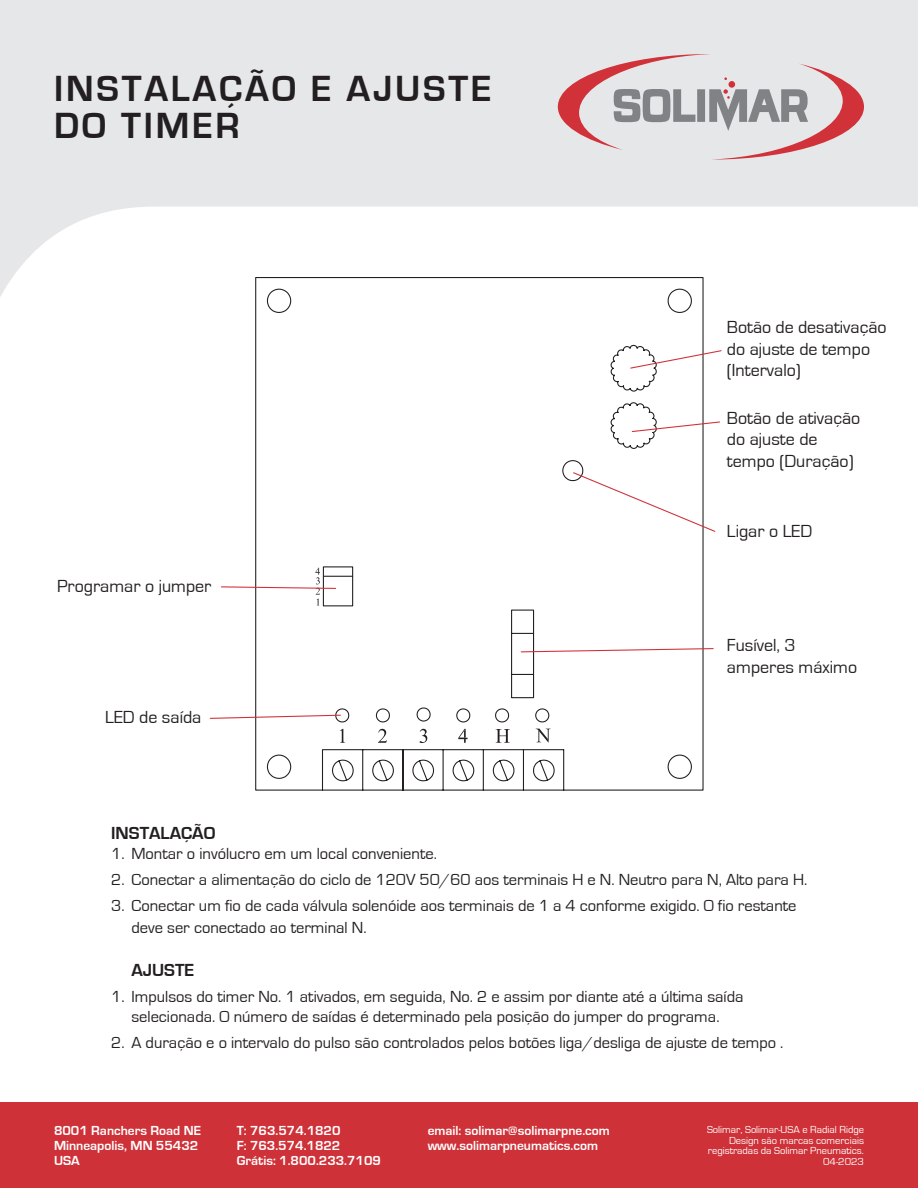
<style>
.page{position:relative;width:918px;height:1188px;background:#fff}
.page>*{position:absolute;margin:0;border:0;box-sizing:border-box;transform-origin:0 0}
.t1{font:700 37.5px/37.5px "Eurostile";letter-spacing:.075em;color:#231f20}
.t2{font:18px/21.6px "Eurostile";color:#231f20}
.t3{font:700 18px "Eurostile";color:#231f20}
.t4{font:16.5px/21.6px "Eurostile";color:#231f20}
.t5{font:700 13.5px "Eurostile";color:#fff}
.t6{font:10.5px/10.5px "Eurostile";color:#fff;text-align:right}
</style>
<div class="page">
<svg style="left:0;top:0;width:918px;height:297px;fill:#e6e7e9"></svg>
<svg style="left:558px;top:54px;width:306px;height:106px;background:#d6c5c7"></svg>
<svg style="left:255px;top:276px;width:449px;height:515px"></svg>
<svg style="left:340px;top:729px;width:5px;height:14px"></svg>
<svg style="left:378px;top:729px;width:9px;height:14px"></svg>
<svg style="left:420px;top:729px;width:7px;height:14px"></svg>
<svg style="left:458px;top:729px;width:10px;height:14px"></svg>
<svg style="left:496px;top:729px;width:14px;height:14px"></svg>
<svg style="left:536px;top:729px;width:15px;height:13px"></svg>
<svg style="left:322px;top:344px;width:335px;height:379px"></svg>
<svg style="left:209px;top:349px;width:513px;height:370px"></svg>
<div style="left:0;top:1102px;width:918px;height:86px;background:#cf3138"></div>
<p class="t1" style="left:54px;top:70px;width:439px">INSTALAÇÃO E AJUSTE<br>DO TIMER</p>
<p class="t2" style="left:57px;top:575px;width:156px">Programar o jumper</p>
<p class="t2" style="left:105px;top:707px;width:98px">LED de saída</p>
<p class="t2" style="left:727px;top:317px;width:161px">Botão de desativação do ajuste de tempo (Intervalo)</p>
<p class="t2" style="left:727px;top:407px;width:135px">Botão de ativação do ajuste de tempo (Duração)</p>
<p class="t2" style="left:727px;top:520px;width:87px">Ligar o LED</p>
<p class="t2" style="left:727px;top:635px;width:132px">Fusível, 3 amperes máximo</p>
<p class="t3" style="left:111px;top:823px;width:106px">INSTALAÇÃO</p>
<p class="t4" style="left:111px;top:843px;width:327px">1. Montar o invólucro em um local conveniente.</p>
<p class="t4" style="left:111px;top:869px;width:698px">2. Conectar a alimentação do ciclo de 120V 50/60 aos terminais H e N. Neutro para N, Alto para H.</p>
<p class="t4" style="left:131px;top:895px;width:667px;text-indent:-20px">3. Conectar um fio de cada válvula solenóide aos terminais de 1 a 4 conforme exigido. O fio restante deve ser conectado ao terminal N.</p>
<p class="t3" style="left:131px;top:960px;width:64px">AJUSTE</p>
<p class="t4" style="left:111px;top:987px;width:634px;line-height:19.5px;text-align:center">1. Impulsos do timer No. 1 ativados, em seguida, No. 2 e assim por diante até a última saída selecionada. O número de saídas é determinado pela posição do jumper do programa.</p>
<p class="t4" style="left:111px;top:1032px;width:674px">2. A duração e o intervalo do pulso são controlados pelos botões liga/desliga de ajuste de tempo .</p>
<p class="t5" style="left:54px;top:1123px;width:148px">8001 Ranchers Road NE</p>
<p class="t5" style="left:54px;top:1138px;width:146px">Minneapolis, MN 55432</p>
<p class="t5" style="left:54px;top:1153px;width:27px">USA</p>
<p class="t5" style="left:237px;top:1123px;width:105px">T: 763.574.1820</p>
<p class="t5" style="left:237px;top:1138px;width:105px">F: 763.574.1822</p>
<p class="t5" style="left:237px;top:1153px;width:146px">Grátis: 1.800.233.7109</p>
<p class="t5" style="left:428px;top:1123px;width:184px">email: solimar@solimarpne.com</p>
<p class="t5" style="left:428px;top:1138px;width:172px">www.solimarpneumatics.com</p>
<p class="t6" style="left:707px;top:1125px;width:158px">Solimar, Solimar-USA e Radial Ridge<br>Design são marcas comerciais registradas da Solimar Pneumatics.</p>
<p class="t6" style="left:823px;top:1156px;width:42px">04-2023</p>
</div>
